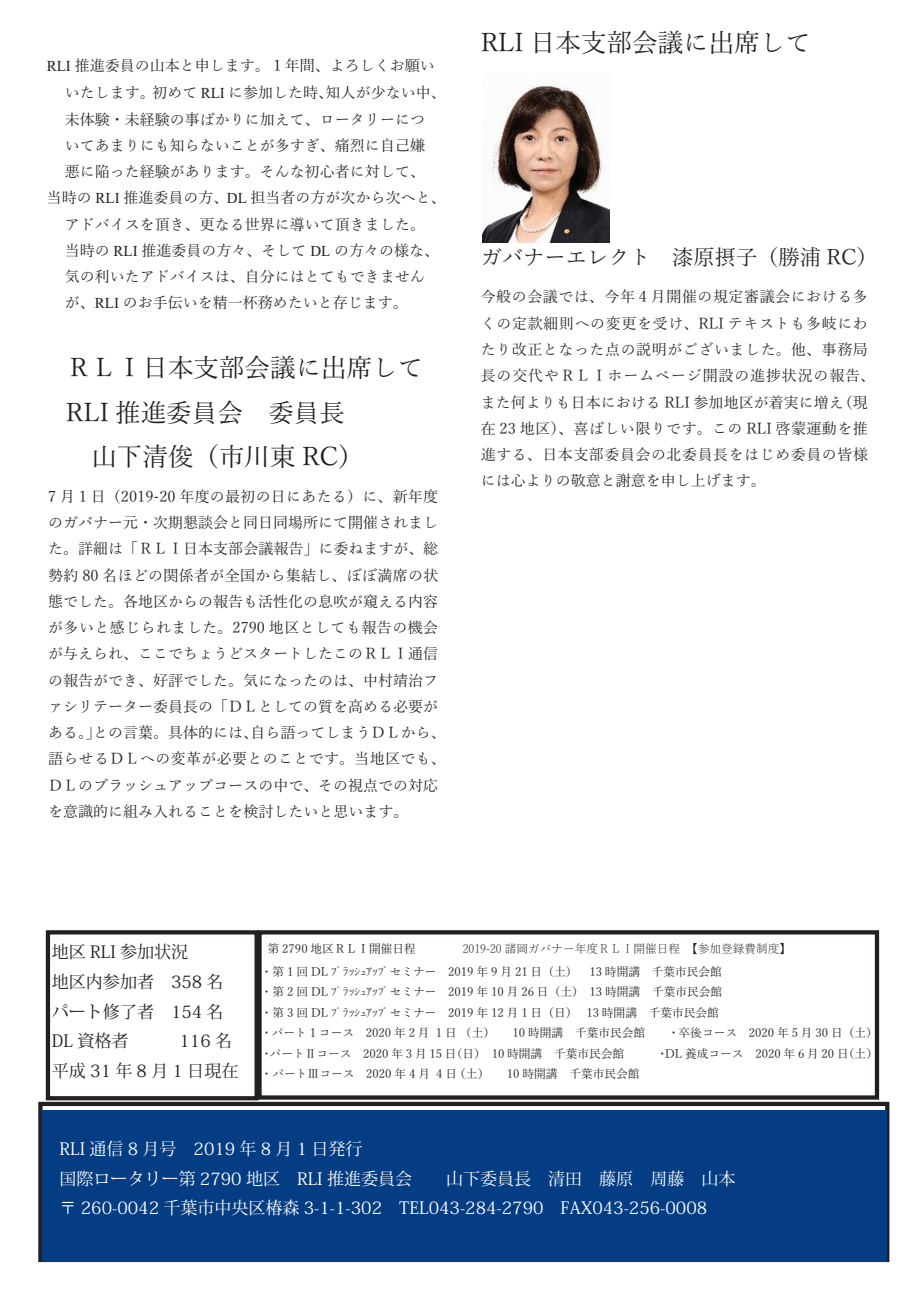
<style>
.page{position:relative;width:919px;height:1289px;background:#fff}
.page>*{position:absolute;margin:0;border:0;box-sizing:border-box;transform-origin:0 0}
.t1{font:25.5px/44.7px "Yu Mincho";color:#231f20}
.t2{font:21.3px "Yu Mincho";color:#231f20}
.t3{font:16.95px/29.7px "Koz Min Std";color:#fff}
.t4{font:16.95px/29.7px "Koz Min Std";color:#231f20}
.t5{font:15px/26.2px "Yu Mincho";color:#231f20}
.t6{font:15px "Yu Mincho";letter-spacing:.035em;color:#231f20}
.t7{font:15px "Yu Mincho";letter-spacing:.03em;color:#231f20}
.t8{font:15px "Yu Mincho";letter-spacing:.02em;color:#231f20}
.t9{font:15px "Yu Mincho";letter-spacing:.045em;color:#231f20}
.t10{font:15px "Yu Mincho";letter-spacing:.055em;color:#231f20}
.t11{font:11.7px "Yu Mincho";color:#231f20}
.t12{font:300 11.7px "Yu Mincho";color:#231f20}
.s1{font-family:"Times New Roman"}
</style>
<div class="page">
<img style="left:482px;top:85px;width:127px;height:157px">
<div style="left:40px;top:1103px;width:847px;height:156px;background:linear-gradient(to right,#fff,#fff)"></div>
<div style="left:38px;top:1101px;width:851px;height:160px;border:4px solid #231f20"></div>
<div style="left:43px;top:1110px;width:844px;height:151px;background:#053d84"></div>
<div style="left:257px;top:930px;width:622px;height:169px;border:4px solid #231f20"></div>
<div style="left:46px;top:930px;width:213px;height:170px;border:4px solid #231f20"></div>
<p class="t5" style="left:152px;top:51px;width:295px;line-height:27px;text-indent:-106px"><span class="s1">RLI</span> 推進委員の⼭本と申します。１年間、よろしくお願い初めて <span class="s1">RLI</span> に参加した時知、 ⼈が少ない中、</p>
<p class="t5" style="left:65px;top:78px;width:91px">いたします。</p>
<p class="t5" style="left:65px;top:104px;width:362px">未体験・未経験の事ばかりに加えて、ロータリーにつ</p>
<p class="t5" style="left:65px;top:131px;width:362px">いてあまりにも知らないことが多すぎ、痛烈に⾃⼰嫌</p>
<p class="t5" style="left:65px;top:157px;width:362px">悪に陥った経験があります。そんな初⼼者に対して、</p>
<p class="t5" style="left:47px;top:183px;width:400px">当時の <span class="s1">RLI</span> 推進委員の⽅、<span class="s1">DL</span> 担当者の⽅が次から次へと、</p>
<p class="t5" style="left:65px;top:209px;width:362px">アドバイスを頂き、更なる世界に導いて頂きました。</p>
<p class="t5" style="left:65px;top:236px;width:376px">当時の <span class="s1">RLI</span> 推進委員の⽅々、そして <span class="s1">DL</span> の⽅々の様な、</p>
<p class="t5" style="left:65px;top:262px;width:362px">気の利いたアドバイスは、⾃分にはとてもできません</p>
<p class="t5" style="left:65px;top:288px;width:344px">が、<span class="s1">RLI</span> のお⼿伝いを精⼀杯務めたいと存じます。</p>
<h1 class="t1" style="left:268px;top:343px;width:156px;text-indent:-202px">ＲＬＩ⽇本⽀部会議に出席して委員长</h1>
<h1 class="t1" style="left:91px;top:387px;width:274px;text-indent:-26px">RLI 推進委員会<br>⼭下清俊（市川東 RC(</h1>
<p class="t5" style="left:48px;top:481px;width:391px">7 ⽉ 1 ⽇（2019-20 年度の最初の⽇にあたる）に、新年度</p>
<p class="t5" style="left:48px;top:508px;width:391px">のガバナー元・次期懇談会と同⽇同場所にて開催されまし</p>
<p class="t5" style="left:48px;top:534px;width:391px">た。詳細は「ＲＬＩ⽇本⽀部会議報告」に委ねますが、総</p>
<p class="t8" style="left:48px;top:561px;width:391px">勢約 80 名ほどの関係者が全国から集結し、ぼぼ満席の状</p>
<p class="t5" style="left:48px;top:586px;width:391px">態でした。各地区からの報告も活性化の息吹が窺える内容</p>
<p class="t7" style="left:48px;top:613px;width:391px">が多いと感じられました。2790 地区としても報告の機会</p>
<p class="t5" style="left:48px;top:639px;width:391px">が与えられ、ここでちょうどスタートしたこのＲＬＩ通信</p>
<p class="t5" style="left:48px;top:665px;width:391px">の報告ができ、好評でした。気になったのは、中村靖治フ</p>
<p class="t5" style="left:48px;top:691px;width:391px">ァシリテーター委員⻑の「ＤＬとしての質を⾼める必要が</p>
<p class="t5" style="left:93px;top:718px;width:354px">との⾔葉。具体的には、⾃ら語ってしまうＤＬから、</p>
<p class="t5" style="left:48px;top:718px;width:399px">ある。」<br>語らせるＤＬへの変⾰が必要とのことです。当地区でも、<br>ＤＬのブラッシュアップコースの中で、その視点での対応を意識的に組み⼊れることを検討したいと思います。</p>
<h1 class="t1" style="left:480px;top:18px;width:331px">RLI ⽇本⽀部会議に出席して</h1>
<h2 class="t2" style="left:672px;top:238px;width:207px">漆原摂⼦（勝浦 RC(</h2>
<h2 class="t2" style="left:480px;top:238px;width:172px">ガバナーエレクト</h2>
<p class="t6" style="left:480px;top:283px;width:388px">今般の会議では、今年 4 ⽉開催の規定審議会における多</p>
<p class="t9" style="left:480px;top:309px;width:388px">くの定款細則への変更を受け、RLI テキストも多岐にわ</p>
<p class="t6" style="left:480px;top:335px;width:388px">たり改正となった点の説明がございました。他、事務局</p>
<p class="t10" style="left:480px;top:362px;width:396px">⻑の交代やＲＬＩホームページ開設の進捗状況の報告、</p>
<p class="t5" style="left:837px;top:387px;width:31px">（現</p>
<p class="t5" style="left:480px;top:387px;width:388px">また何よりも⽇本における RLI 参加地区が着実に増え<br>在 23 地区）、喜ばしい限りです。この RLI 啓蒙運動を推進する、⽇本⽀部委員会の北委員⻑をはじめ委員の皆様には⼼よりの敬意と謝意を申し上げます。</p>
<p class="t4" style="left:52px;top:937px;width:188px">地区 RLI 参加状況<br>地区内参加者　358 名パート修了者　154 名<br>DL 資格者　　　116 名平成 31 年 8 月 1 日現在</p>
<p class="t11" style="left:268px;top:937px;width:150px">第 2790 地区ＲＬＩ開催⽇程</p>
<p class="t12" style="left:462px;top:937px;width:219px">2019-20 諸岡ガバナー年度ＲＬＩ開催⽇程</p>
<p class="t12" style="left:686px;top:937px;width:107px">【参加登録費制度【</p>
<p class="t11" style="left:261px;top:960px;width:177px">・第 1 回 DL ﾌﾞﾗｯｼｭｱｯﾌﾟセミナー</p>
<p class="t11" style="left:448px;top:960px;width:131px">2019 年 9 ⽉ 21 ⽇（⼟）</p>
<p class="t11" style="left:589px;top:960px;width:52px">13 時開講</p>
<p class="t11" style="left:651px;top:960px;width:72px">千葉市⺠会館</p>
<p class="t11" style="left:261px;top:981px;width:177px">・第 2 回 DL ﾌﾞﾗｯｼｭｱｯﾌﾟセミナー</p>
<p class="t11" style="left:448px;top:981px;width:137px">2019 年 10 ⽉ 26 ⽇（⼟）</p>
<p class="t11" style="left:589px;top:981px;width:52px">13 時開講</p>
<p class="t11" style="left:652px;top:981px;width:72px">千葉市⺠会館</p>
<p class="t11" style="left:261px;top:1001px;width:177px">・第 3 回 DL ﾌﾞﾗｯｼｭｱｯﾌﾟセミナー</p>
<p class="t11" style="left:448px;top:1001px;width:131px">2019 年 12 ⽉ 1 ⽇（⽇）</p>
<p class="t11" style="left:586px;top:1001px;width:52px">13 時開講</p>
<p class="t11" style="left:648px;top:1001px;width:72px">千葉市⺠会館</p>
<p class="t11" style="left:261px;top:1022px;width:95px">・パート 1 コース</p>
<p class="t11" style="left:366px;top:1022px;width:65px">2020 年 2 ⽉</p>
<p class="t11" style="left:435px;top:1022px;width:61px">1 ⽇ （⼟）</p>
<p class="t11" style="left:512px;top:1022px;width:52px">10 時開講</p>
<p class="t11" style="left:575px;top:1022px;width:72px">千葉市⺠会館</p>
<p class="t11" style="left:667px;top:1022px;width:71px">・卒後コース</p>
<p class="t11" style="left:748px;top:1022px;width:131px">2020 年 5 月 30 日)土(</p>
<p class="t11" style="left:269px;top:1042px;width:83px">パートⅡコース</p>
<p class="t11" style="left:261px;top:1042px;width:13px">・</p>
<p class="t11" style="left:363px;top:1042px;width:124px">2020 年 3 ⽉ 15 ⽇（⽇）</p>
<p class="t11" style="left:491px;top:1042px;width:52px">10 時開講</p>
<p class="t11" style="left:554px;top:1042px;width:72px">千葉市⺠会館</p>
<p class="t11" style="left:665px;top:1042px;width:80px">DL 養成コース</p>
<p class="t11" style="left:656px;top:1042px;width:13px">・</p>
<p class="t11" style="left:755px;top:1042px;width:124px">2020 年 6 月 20 )日土(</p>
<p class="t11" style="left:261px;top:1063px;width:95px">・パートⅢコース</p>
<p class="t11" style="left:366px;top:1063px;width:65px">2020 年 4 ⽉</p>
<p class="t11" style="left:436px;top:1063px;width:55px">4 ⽇ （⼟）</p>
<p class="t11" style="left:507px;top:1063px;width:52px">10 時開講</p>
<p class="t11" style="left:569px;top:1063px;width:72px">千葉市⺠会館</p>
<p class="t3" style="left:43px;top:1133px;width:694px">　RLI 通信 8 月号　2019 年 8 月 1 日発行<br>　国際ロータリー第 2790 地区　RLI 推進委員会　　山下委員長　清田　藤原　周藤　山本　〒 260-0042 千葉市中央区椿森 3-1-1-302　TEL043-284-2790　FAX043-256-0008</p>
</div>
